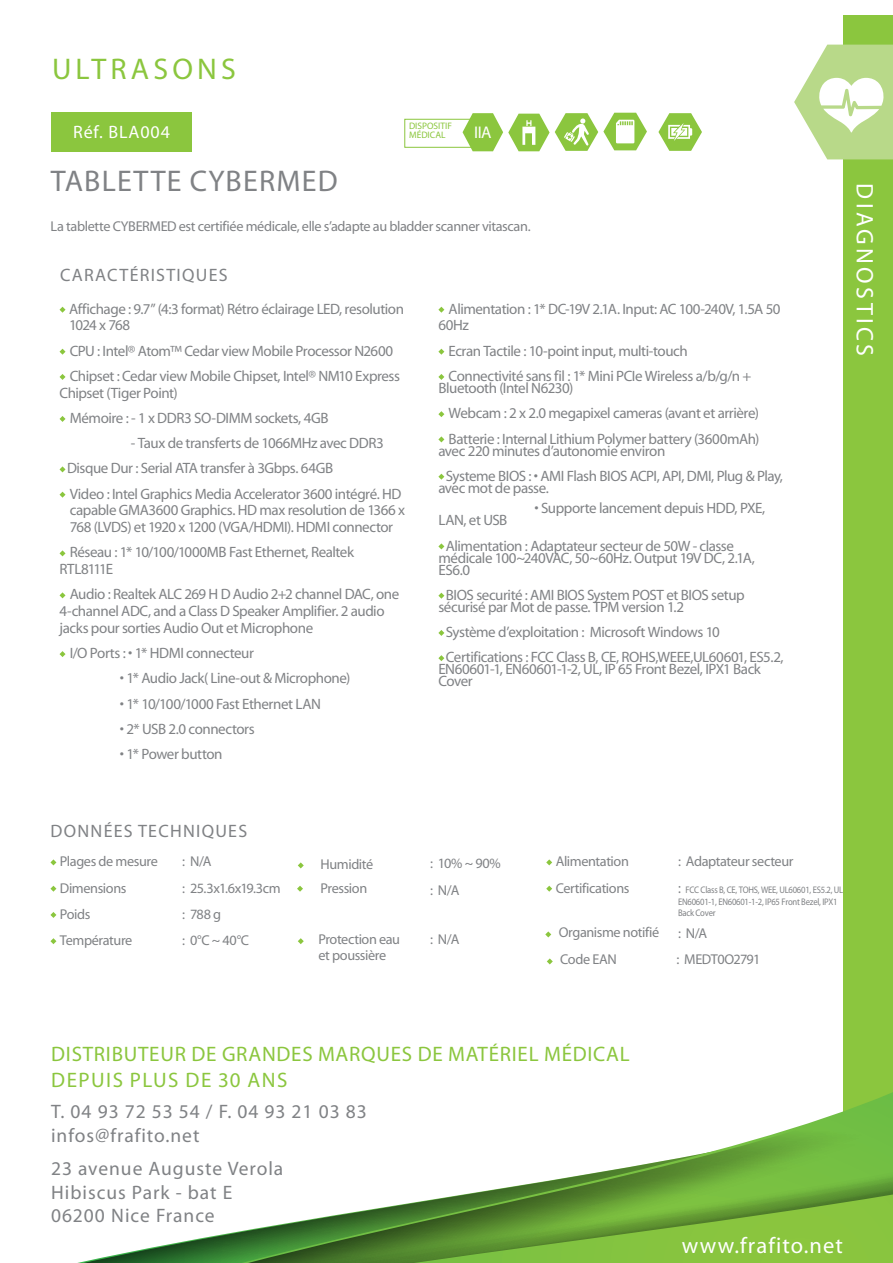
<style>
.page{position:relative;width:893px;height:1263px;background:#fff}
.page>*{position:absolute;margin:0;border:0;box-sizing:border-box;transform-origin:0 0}
.t1{font:30px "Myriad Pro";letter-spacing:.04em;color:#808285}
.t2{font:30px "Myriad Pro";letter-spacing:.14em;color:#8bc63e}
.t3{font:24px "Myriad Pro";letter-spacing:.14em;color:#fff}
.t4{font:22.5px "Myriad Pro";letter-spacing:.05em;color:#fff}
.t5{font:21px/25.2px "Myriad Pro";letter-spacing:.035em;color:#8bc63e}
.t6{font:19.5px/23.4px "Myriad Pro";letter-spacing:.05em;color:#808285}
.t7{font:18px "Myriad Pro";letter-spacing:.07em;color:#808285}
.t8{font:18px "Myriad Pro";letter-spacing:.05em;color:#fff}
.t9{font:16.95px "Myriad Pro";color:#fff}
.t10{font:15px/25.2px "Myriad Pro";letter-spacing:-.03em;color:#808285}
.t11{font:14.25px/15.8px "Myriad Pro";letter-spacing:-.03em;color:#808285}
.t12{font:9.6px/11.6px "Myriad Pro";letter-spacing:-.025em;color:#808285;scale:.9 1}
.t13{font:9.45px/9.4px "Myriad Pro";color:#8bc63e}
.s1{font-size:15.15px}
</style>
<div class="page">
<div style="left:843px;top:15px;width:50px;height:1248px;background:#8bc63e"></div>
<div style="left:51px;top:112px;width:141px;height:39px;background:#8bc63e"></div>
<svg style="left:51px;top:151px;width:690px;height:1px"></svg>
<div style="left:404px;top:119px;width:80px;height:29px;border:1px solid #8bc63e"></div>
<svg style="left:60px;top:307px;width:6px;height:6px"></svg>
<svg style="left:60px;top:349px;width:6px;height:6px"></svg>
<svg style="left:60px;top:374px;width:6px;height:6px"></svg>
<svg style="left:60px;top:416px;width:6px;height:6px"></svg>
<svg style="left:60px;top:466px;width:6px;height:6px"></svg>
<svg style="left:60px;top:492px;width:6px;height:6px"></svg>
<svg style="left:60px;top:550px;width:6px;height:6px"></svg>
<svg style="left:60px;top:592px;width:6px;height:6px"></svg>
<svg style="left:60px;top:651px;width:6px;height:6px"></svg>
<svg style="left:438px;top:307px;width:6px;height:6px"></svg>
<svg style="left:438px;top:349px;width:6px;height:6px"></svg>
<svg style="left:438px;top:374px;width:6px;height:6px"></svg>
<svg style="left:438px;top:411px;width:6px;height:6px"></svg>
<svg style="left:438px;top:436px;width:6px;height:6px"></svg>
<svg style="left:438px;top:474px;width:6px;height:6px"></svg>
<svg style="left:438px;top:543px;width:6px;height:6px"></svg>
<svg style="left:438px;top:593px;width:6px;height:6px"></svg>
<svg style="left:438px;top:630px;width:6px;height:6px"></svg>
<svg style="left:438px;top:655px;width:6px;height:6px"></svg>
<svg style="left:794px;top:45px;width:99px;height:114px"></svg>
<svg style="left:77px;top:1092px;width:816px;height:171px"></svg>
<svg style="left:414px;top:1194px;width:479px;height:69px;background:#72ac39"></svg>
<svg style="left:50px;top:859px;width:6px;height:6px"></svg>
<svg style="left:50px;top:886px;width:6px;height:6px"></svg>
<svg style="left:50px;top:912px;width:6px;height:6px"></svg>
<svg style="left:50px;top:938px;width:6px;height:6px"></svg>
<svg style="left:298px;top:862px;width:6px;height:6px"></svg>
<svg style="left:297px;top:886px;width:6px;height:6px"></svg>
<svg style="left:298px;top:938px;width:6px;height:6px"></svg>
<svg style="left:546px;top:859px;width:6px;height:6px"></svg>
<svg style="left:546px;top:886px;width:6px;height:6px"></svg>
<svg style="left:545px;top:931px;width:6px;height:6px"></svg>
<svg style="left:547px;top:958px;width:6px;height:6px"></svg>
<svg style="left:463px;top:113px;width:184px;height:38px"></svg>
<svg style="left:658px;top:113px;width:44px;height:38px"></svg>
<h1 class="t2" style="left:52px;top:54px;width:186px">ULTRASONS</h1>
<p class="t8" style="left:73px;top:123px;width:98px">Réf. BLA004</p>
<h1 class="t1" style="left:51px;top:166px;width:288px">TABLETTE CYBERMED</h1>
<p class="t13" style="left:409px;top:121px;width:45px">DISPOSITIF<br>MÉDICAL</p>
<p class="t9" style="left:474px;top:124px;width:19px">IIA</p>
<p class="t11" style="left:51px;top:219px;width:482px">La tablette CYBERMED est certifiée médicale, elle s’adapte au bladder scanner vitascan.</p>
<p class="t7" style="left:60px;top:266px;width:169px">CARACTÉRISTIQUES</p>
<p class="t10" style="left:69px;top:301px;width:337px;line-height:16.8px">Affichage : 9.7” (4:3 format) Rétro éclairage LED, resolution<br>1024 x 768</p>
<p class="t10" style="left:70px;top:339px;width:332px">CPU : Intel® Atom™ Cedar view Mobile Processor N2600<br>Chipset : Cedar view Mobile Chipset, Intel® NM10 Express</p>
<p class="t10" style="left:70px;top:381px;width:260px;text-indent:-10px">Chipset (Tiger Point)<br>Mémoire : - 1 x DDR3 SO-DIMM sockets, 4GB</p>
<p class="t10" style="left:67px;top:431px;width:336px;text-indent:64px">- Taux de transferts de 1066MHz avec DDR3<br>Disque Dur : Serial ATA transfer à 3Gbps. 64GB<br>Video : Intel Graphics Media Accelerator 3600 intégré. HD</p>
<p class="t10" style="left:70px;top:503px;width:337px;line-height:16.8px">capable GMA3600 Graphics. HD max resolution de 1366 x<br>768 (LVDS) et 1920 x 1200 (VGA/HDMI). HDMI connector</p>
<p class="t10" style="left:60px;top:545px;width:296px;line-height:16.8px;text-indent:10px">Réseau : 1* 10/100/1000MB Fast Ethernet, Realtek<br>RTL8111E</p>
<p class="t10" style="left:60px;top:586px;width:341px;line-height:16.8px;text-indent:10px">Audio : Realtek ALC 269 H D Audio 2+2 channel DAC, one<br>4-channel ADC, and a Class D Speaker Amplifier. 2 audio jacks pour sorties Audio Out et Microphone</p>
<p class="t10" style="left:70px;top:641px;width:186px">I/O Ports : • 1* HDMI connecteur</p>
<p class="t10" style="left:120px;top:666px;width:232px">• 1* Audio Jack( Line-out &amp; Microphone)</p>
<p class="t10" style="left:120px;top:692px;width:202px">• 1* 10/100/1000 Fast Ethernet LAN</p>
<p class="t10" style="left:120px;top:717px;width:136px">• 2* USB 2.0 connectors</p>
<p class="t10" style="left:120px;top:742px;width:104px">• 1* Power button</p>
<p class="t10" style="left:438px;top:301px;width:344px;line-height:16.8px;text-indent:10px">Alimentation : 1* DC-19V 2.1A. Input: AC 100-240V, 1.5A 50<br>60Hz</p>
<p class="t10" style="left:449px;top:339px;width:304px">Ecran Tactile : 10-point input, multi-touch<br>Connectivité sans fil : 1* Mini PCIe Wireless a/b/g/n +</p>
<p class="t10" style="left:449px;top:376px;width:312px;text-indent:-10px">Bluetooth (Intel N6230)<br>Webcam : 2 x 2.0 megapixel cameras (avant et arrière)<br>Batterie : Internal Lithium Polymer battery (3600mAh)</p>
<p class="t10" style="left:446px;top:439px;width:339px;text-indent:-7px">avec 220 minutes d’autonomie environ<br>Systeme BIOS : • AMI Flash BIOS ACPI, API, DMI, Plug &amp; Play,</p>
<p class="t10" style="left:438px;top:476px;width:112px">avec mot de passe.</p>
<p class="t10" style="left:534px;top:496px;width:232px">• Supporte lancement depuis HDD, PXE,</p>
<p class="t10" style="left:446px;top:508px;width:290px;text-indent:-7px">LAN, et USB<br>Alimentation : Adaptateur secteur de 50W - classe</p>
<p class="t10" style="left:438px;top:552px;width:318px;line-height:12px">médicale 100~240VAC, 50~60Hz. Output 19V DC, 2.1A,<br>ES6.0</p>
<p class="t10" style="left:438px;top:589px;width:308px;line-height:12px;text-indent:7px">BIOS securité : AMI BIOS System POST et BIOS setup sécurisé par Mot de passe. TPM version 1.2</p>
<p class="t10" style="left:446px;top:620px;width:339px">Système d’exploitation : Microsoft Windows 10<br>Certifications : FCC Class B, CE, ROHS,WEEE,UL60601, ES5.2,</p>
<p class="t10" style="left:438px;top:664px;width:324px;line-height:12px">EN60601-1, EN60601-1-2, UL, IP 65 Front Bezel, IPX1 Back<br>Cover</p>
<h2 class="t3" style="left:877px;top:183px;width:174px;rotate:90deg">DIAGNOSTICS</h2>
<p class="t7" style="left:51px;top:822px;width:198px">DONNÉES TECHNIQUES</p>
<p class="t11" style="left:60px;top:854px;width:99px">Plages de mesure</p>
<p class="t11" style="left:182px;top:854px;width:31px">: N/A</p>
<p class="t11" style="left:60px;top:881px;width:68px">Dimensions</p>
<p class="t11" style="left:182px;top:881px;width:100px">: 25.3x1.6x19.3cm</p>
<p class="t11" style="left:60px;top:907px;width:32px">Poids</p>
<p class="t11" style="left:182px;top:907px;width:40px">: 788 g</p>
<p class="t11" style="left:60px;top:933px;width:74px">Température</p>
<p class="t11" style="left:182px;top:933px;width:68px">: 0°C ~ 40°C</p>
<p class="t11" style="left:321px;top:857px;width:54px">Humidité</p>
<p class="t11" style="left:430px;top:856px;width:72px">: 10% ~ 90%</p>
<p class="t11" style="left:321px;top:881px;width:48px">Pression</p>
<p class="t11" style="left:430px;top:883px;width:31px">: N/A</p>
<p class="t11" style="left:318px;top:932px;width:83px">Protection eau et poussière</p>
<p class="t11" style="left:430px;top:932px;width:31px">: N/A</p>
<p class="t11" style="left:556px;top:854px;width:75px">Alimentation</p>
<p class="t11" style="left:678px;top:854px;width:117px">: Adaptateur secteur</p>
<p class="t11" style="left:556px;top:881px;width:75px">Certifications</p>
<p class="t12" style="left:678px;top:885px;width:185px"><span class="s1">:</span> FCC Class B, CE, TOHS, WEE, UL60601, ES5.2, UL<br>EN60601-1, EN60601-1-2, IP65 Front Bezel, IPX1<br>Back Cover</p>
<p class="t11" style="left:559px;top:925px;width:102px">Organisme notifié</p>
<p class="t11" style="left:678px;top:926px;width:31px">: N/A</p>
<p class="t11" style="left:560px;top:952px;width:58px">Code EAN</p>
<p class="t11" style="left:677px;top:952px;width:85px">: MEDT0O2791</p>
<h3 class="t5" style="left:51px;top:1043px;width:580px">DISTRIBUTEUR DE GRANDES MARQUES DE MATÉRIEL MÉDICAL<br>DEPUIS PLUS DE 30 ANS</h3>
<h3 class="t6" style="left:51px;top:1101px;width:317px">T. 04 93 72 53 54 / F. 04 93 21 03 83 infos@frafito.net</h3>
<h3 class="t6" style="left:51px;top:1158px;width:234px">23 avenue Auguste Verola<br>Hibiscus Park - bat E<br>06200 Nice France</h3>
<h3 class="t4" style="left:682px;top:1235px;width:163px">www.frafito.net</h3>
</div>
